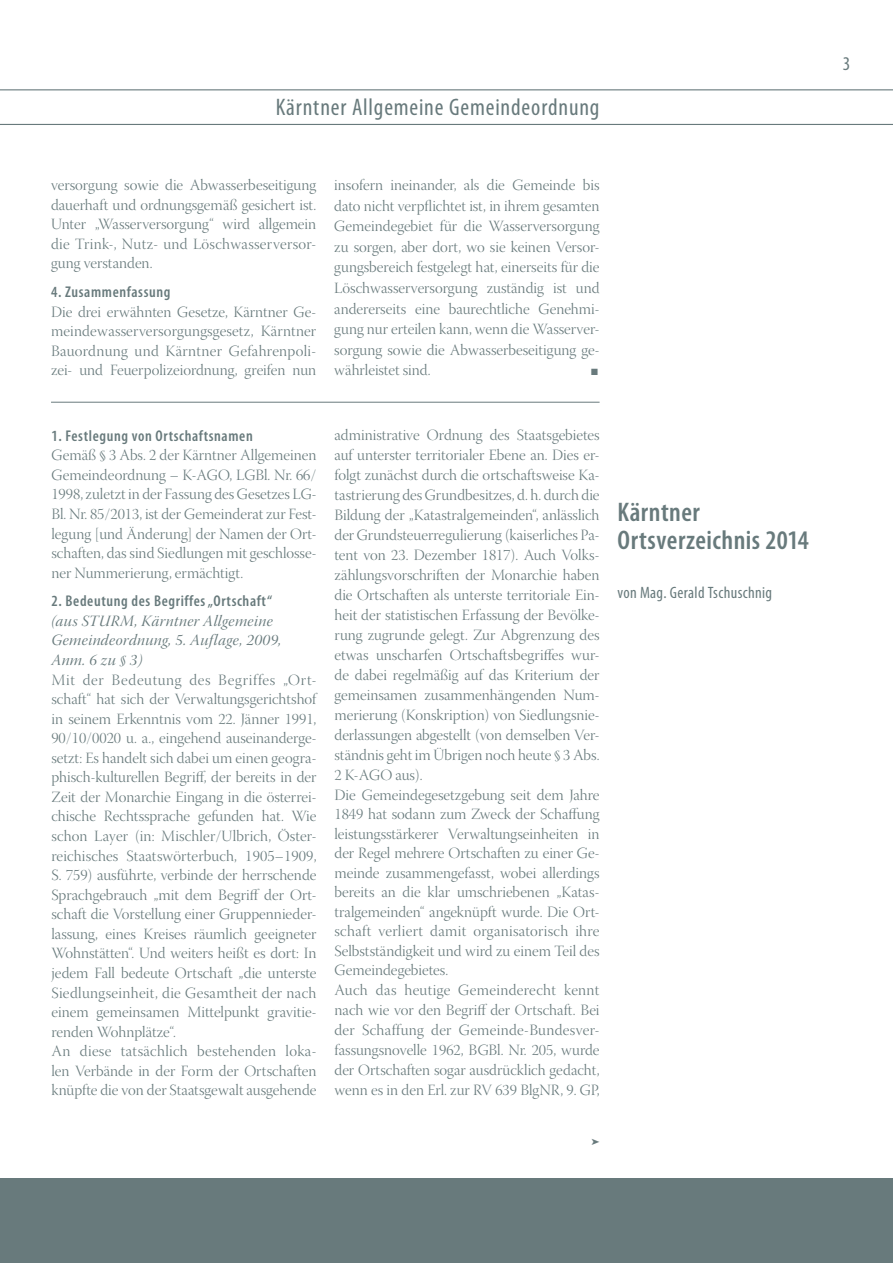
<style>
.page{position:relative;width:893px;height:1263px;background:#fff}
.page>*{position:absolute;margin:0;border:0;box-sizing:border-box;transform-origin:0 0}
.t1{font:600 condensed 27px/28.5px "Myriad Pro";letter-spacing:.015em;color:#687a7c}
.t2{font:condensed 24px "Myriad Pro";letter-spacing:.035em;color:#687a7c}
.t3{font:condensed 19.5px "Myriad Pro";color:#687a7c}
.t4{font:condensed 16.5px "Myriad Pro";letter-spacing:.02em;color:#687a7c}
.t5{font:15.6px/19.8px "Warnock Pro Light Disp";color:#687a7c;text-align:justify}
.t6{font:600 condensed 15.6px "Myriad Pro";letter-spacing:.04em;color:#687a7c}
.t7{font:15.6px/19.5px "Warnock Pro It Disp";letter-spacing:.025em;color:#687a7c}
.t8{font:9px "Zapf Dingbats";color:#687a7c}
</style>
<div class="page">
<div style="left:0;top:1178px;width:893px;height:85px;background:#687a7c"></div>
<hr style="left:0;top:124px;width:893px;height:1px;background:#687a7c">
<hr style="left:0;top:89px;width:893px;height:1px;background:#687a7c">
<hr style="left:51px;top:402px;width:549px;height:1px;background:#687a7c">
<h2 class="t2" style="left:276px;top:93px;width:325px">Kärntner Allgemeine Gemeindeordnung</h2>
<p class="t5" style="left:51px;top:177px;width:267px">versorgung sowie die Abwasserbeseitigung dauerhaft und ordnungsgemäß gesichert ist.<br>Unter „Wasserversorgung“ wird allgemein die Trink-, Nutz- und Löschwasserversor&shy;gung verstanden.</p>
<p class="t6" style="left:51px;top:282px;width:121px">4. Zusammenfassung</p>
<p class="t5" style="left:51px;top:303px;width:267px">Die drei erwähnten Gesetze, Kärntner Ge&shy;meindewasserversorgungsgesetz, Kärntner Bauordnung und Kärntner Gefahrenpoli&shy;zei- und Feuerpolizeiordnung, greifen nun</p>
<p class="t5" style="left:334px;top:176px;width:267px;line-height:20.5px">insofern ineinander, als die Gemeinde bis dato nicht verpflichtet ist, in ihrem gesamten Gemeindegebiet für die Wasserversorgung zu sorgen, aber dort, wo sie keinen Versor&shy;gungsbereich festgelegt hat, einerseits für die Löschwasserversorgung zuständig ist und andererseits eine baurechtliche Genehmi&shy;gung nur erteilen kann, wenn die Wasserver&shy;sorgung sowie die Abwasserbeseitigung ge&shy;währleistet sind.</p>
<p class="t8" style="left:591px;top:368px;width:8px">■</p>
<p class="t6" style="left:51px;top:426px;width:203px">1. Festlegung von Ortschaftsnamen</p>
<p class="t5" style="left:51px;top:447px;width:267px">Gemäß § 3 Abs. 2 der Kärntner Allgemeinen Gemeindeordnung – K-AGO, LGBl. Nr. 66/ 1998, zuletzt in der Fassung des Gesetzes LG-Bl. Nr. 85/2013, ist der Gemeinderat zur Fest&shy;legung [und Änderung] der Namen der Ort&shy;schaften, das sind Siedlungen mit geschlosse&shy;ner Nummerierung, ermächtigt.</p>
<p class="t6" style="left:51px;top:591px;width:222px">2. Bedeutung des Begriffes „Ortschaft“</p>
<p class="t7" style="left:51px;top:613px;width:231px">(aus STURM, Kärntner Allgemeine<br>Gemeindeordnung, 5. Auflage, 2009,<br>Anm. 6 zu § 3)</p>
<p class="t5" style="left:51px;top:671px;width:267px;text-align:left">Mit der Bedeutung des Begriffes „Ort&shy;schaft“ hat sich der Verwaltungsgerichtshof in seinem Erkenntnis vom 22. Jänner 1991, 90/10/0020 u. a., eingehend auseinanderge&shy;setzt: Es handelt sich dabei um einen geogra&shy;phisch-kulturellen Begriff, der bereits in der Zeit der Monarchie Eingang in die österrei&shy;chische Rechtssprache gefunden hat. Wie schon Layer (in: Mischler/Ulbrich, Öster&shy;reichisches Staatswörterbuch, 1905–1909, S. 759) ausführte, verbinde der herrschende Sprachgebrauch „mit dem Begriff der Ort&shy;schaft die Vorstellung einer Gruppennieder&shy;lassung, eines Kreises räumlich geeigneter Wohnstätten“. Und weiters heißt es dort: In jedem Fall bedeute Ortschaft „die unterste Siedlungseinheit, die Gesamtheit der nach einem gemeinsamen Mittelpunkt gravitie&shy;renden Wohnplätze“.<br>An diese tatsächlich bestehenden loka&shy;len Verbände in der Form der Ortschaften knüpfte die von der Staatsgewalt ausgehende</p>
<p class="t5" style="left:334px;top:427px;width:267px;text-align:left">administrative Ordnung des Staatsgebietes auf unterster territorialer Ebene an. Dies er&shy;folgt zunächst durch die ortschaftsweise Ka&shy;tastrierung des Grundbesitzes, d. h. durch die Bildung der „Katastralgemeinden“, anlässlich der Grundsteuerregulierung (kaiserliches Pa&shy;tent von 23. Dezember 1817). Auch Volks&shy;zählungsvorschriften der Monarchie haben die Ortschaften als unterste territoriale Ein&shy;heit der statistischen Erfassung der Bevölke&shy;rung zugrunde gelegt. Zur Abgrenzung des etwas unscharfen Ortschaftsbegriffes wur&shy;de dabei regelmäßig auf das Kriterium der gemeinsamen zusammenhängenden Num&shy;merierung (Konskription) von Siedlungsnie&shy;derlassungen abgestellt (von demselben Ver&shy;ständnis geht im Übrigen noch heute § 3 Abs.<br>2 K-AGO aus).<br>Die Gemeindegesetzgebung seit dem Jahre 1849 hat sodann zum Zweck der Schaffung leistungsstärkerer Verwaltungseinheiten in der Regel mehrere Ortschaften zu einer Ge&shy;meinde zusammengefasst, wobei allerdings bereits an die klar umschriebenen „Katas&shy;tralgemeinden“ angeknüpft wurde. Die Ort&shy;schaft verliert damit organisatorisch ihre Selbstständigkeit und wird zu einem Teil des Gemeindegebietes.<br>Auch das heutige Gemeinderecht kennt nach wie vor den Begriff der Ortschaft. Bei der Schaffung der Gemeinde-Bundesver&shy;fassungsnovelle 1962, BGBl. Nr. 205, wurde der Ortschaften sogar ausdrücklich gedacht, wenn es in den Erl. zur RV 639 BlgNR, 9. GP,</p>
<h1 class="t1" style="left:618px;top:497px;width:193px">Kärntner<br>Ortsverzeichnis 2014</h1>
<p class="t4" style="left:618px;top:583px;width:156px">von Mag. Gerald Tschuschnig</p>
<p class="t3" style="left:843px;top:52px;width:9px">3</p>
</div>
